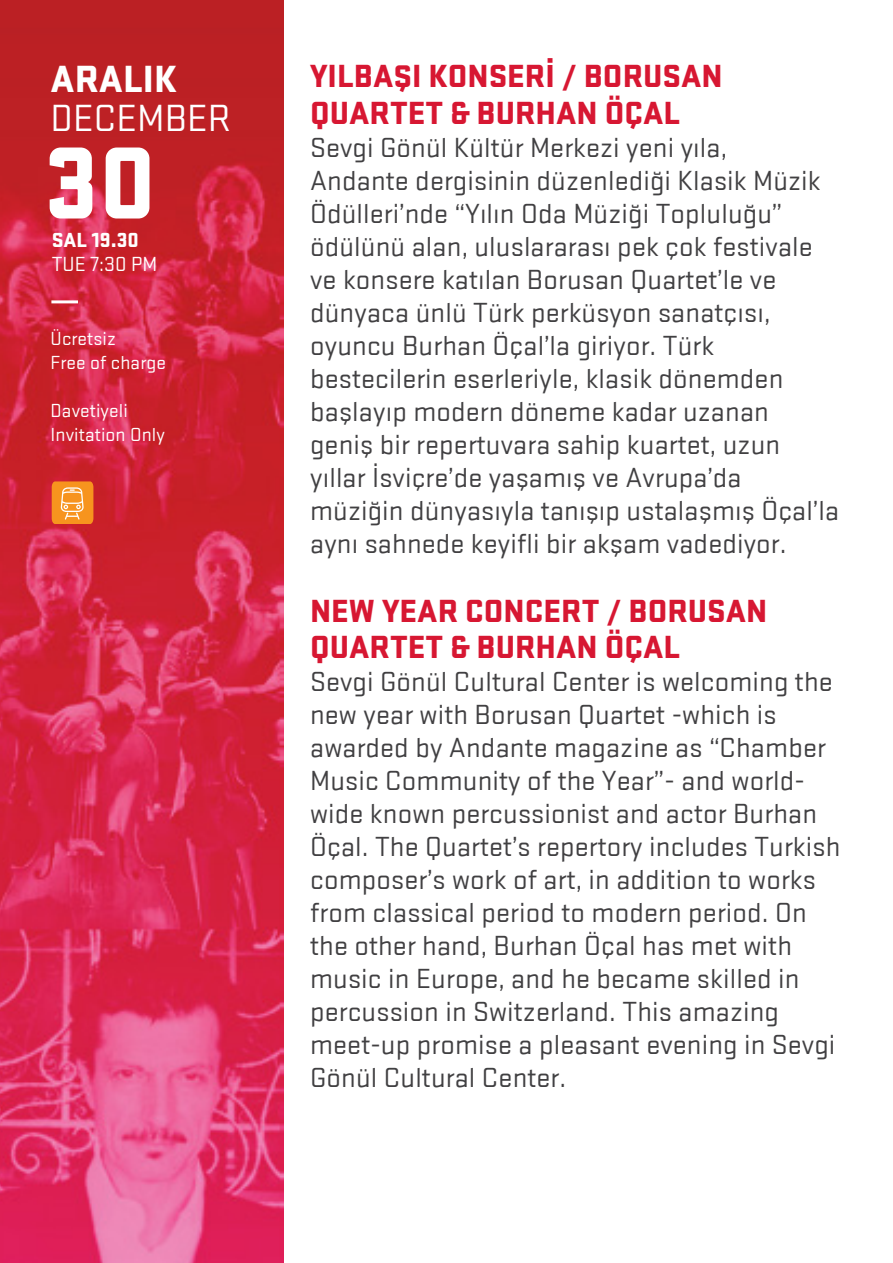
<style>
.page{position:relative;width:893px;height:1263px;background:#fff}
.page>*{position:absolute;margin:0;border:0;box-sizing:border-box;transform-origin:0 0}
.t1{font:900 106.5px "Stratum No 1";color:#fff}
.t2{font:39px "Stratum No 1";color:#fff}
.t3{font:900 39px "Stratum No 1";color:#fff}
.t4{font:900 33px/36px "Stratum No 1";color:#d71732}
.t5{font:28.5px/33px "Stratum No 1";letter-spacing:.005em;color:#414042}
.t6{font:21px "Stratum No 1";color:#fff}
.t7{font:900 21px "Stratum No 1";color:#fff}
.t8{font:19.5px/24px "Stratum No 1";letter-spacing:.005em;color:#fff}
</style>
<div class="page">
<img style="left:0;top:0;width:283px;height:1262px">
<hr style="left:51px;top:300px;width:27px;height:3px;background:#fff">
<svg style="left:52px;top:481px;width:41px;height:43px;background:#f79e39"></svg>
<h2 class="t3" style="left:51px;top:57px;width:128px">ARALIK</h2>
<h2 class="t2" style="left:51px;top:97px;width:182px">DECEMBER</h2>
<h1 class="t1" style="left:44px;top:123px;width:114px">30</h1>
<p class="t7" style="left:52px;top:228px;width:89px">SAL 19.30</p>
<p class="t6" style="left:52px;top:253px;width:107px">TUE 7:30 PM</p>
<p class="t8" style="left:51px;top:327px;width:117px">Ücretsiz<br>Free of charge</p>
<p class="t8" style="left:51px;top:399px;width:116px">Davetiyeli<br>Invitation Only</p>
<p class="t4" style="left:310px;top:58px;width:414px">YILBAŞI KONSERİ / BORUSAN<br>QUARTET &amp; BURHAN ÖÇAL</p>
<p class="t5" style="left:310px;top:131px;width:530px">Sevgi Gönül Kültür Merkezi yeni yıla,<br>Andante dergisinin düzenlediği Klasik Müzik Ödülleri’nde “Yılın Oda Müziği Topluluğu” ödülünü alan, uluslararası pek çok festivale ve konsere katılan Borusan Quartet’le ve dünyaca ünlü Türk perküsyon sanatçısı, oyuncu Burhan Öçal’la giriyor. Türk bestecilerin eserleriyle, klasik dönemden başlayıp modern döneme kadar uzanan geniş bir repertuvara sahip kuartet, uzun yıllar İsviçre’de yaşamış ve Avrupa’da müziğin dünyasıyla tanışıp ustalaşmış Öçal’la aynı sahnede keyifli bir akşam vadediyor.</p>
<p class="t4" style="left:310px;top:592px;width:459px">NEW YEAR CONCERT / BORUSAN<br>QUARTET &amp; BURHAN ÖÇAL</p>
<p class="t5" style="left:310px;top:665px;width:532px">Sevgi Gönül Cultural Center is welcoming the new year with Borusan Quartet -which is awarded by Andante magazine as “Chamber Music Community of the Year”- and world&shy;wide known percussionist and actor Burhan Öçal. The Quartet’s repertory includes Turkish composer’s work of art, in addition to works from classical period to modern period. On the other hand, Burhan Öçal has met with music in Europe, and he became skilled in percussion in Switzerland. This amazing meet-up promise a pleasant evening in Sevgi Gönül Cultural Center.</p>
</div>
